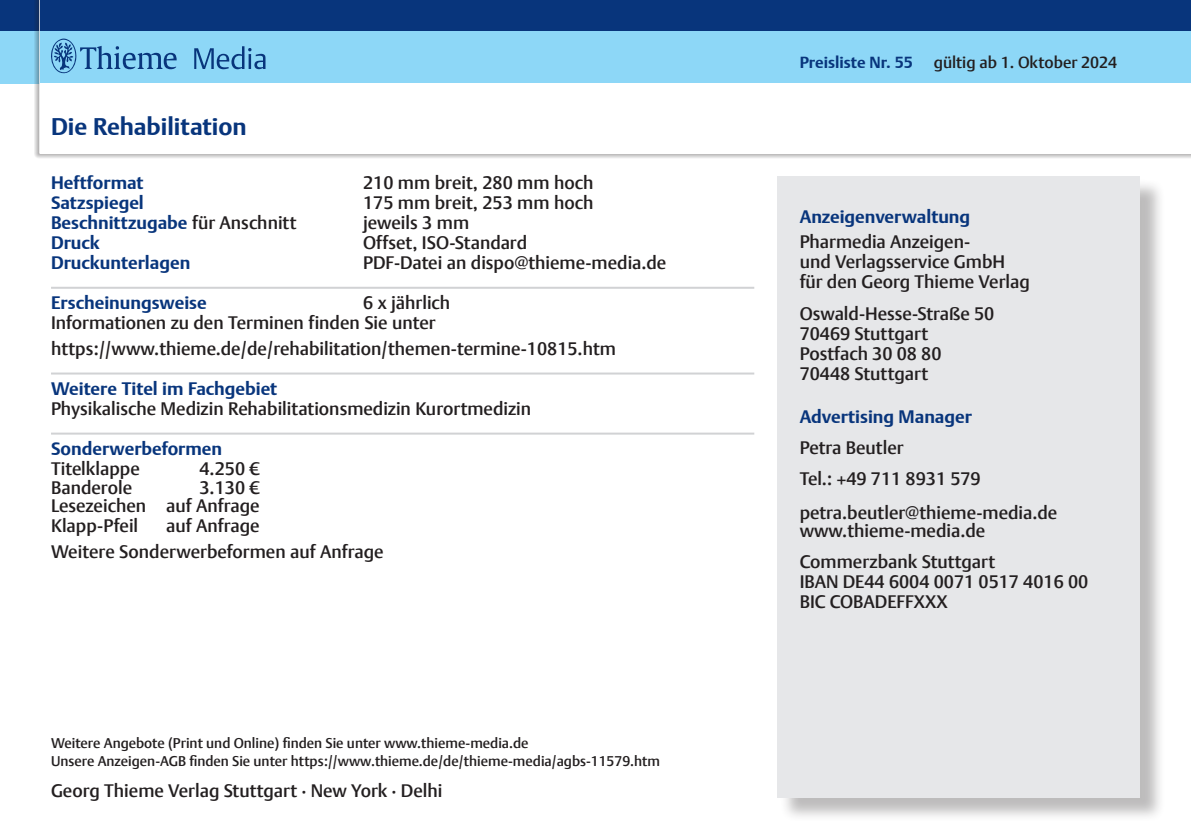
<style>
.page{position:relative;width:1191px;height:840px;background:#fff}
.page>*{position:absolute;margin:0;border:0;box-sizing:border-box;transform-origin:0 0}
.t1{font:700 24px "Thieme Argo 2011";color:#08357c}
.t2{font:500 18px/20px "Thieme Argo 2011";color:#231f20}
.t3{font:700 18px "Thieme Argo 2011";color:#08357c}
.t4{font:500 16px "Thieme Argo 2011";color:#231f20}
.t5{font:700 16px "Thieme Argo 2011";color:#08357c}
.t6{font:500 14px "Thieme Argo 2011";color:#231f20}
.s1{font-weight:500;color:#231f20}
</style>
<div class="page">
<div style="left:0;top:0;width:1191px;height:31px;background:#08357c"></div>
<div style="left:0;top:31px;width:1191px;height:52px;background:#8dd7f7"></div>
<div style="left:34px;top:0;width:1157px;height:158px;background:#231f20;opacity:.75"></div>
<div style="left:40px;top:0;width:1151px;height:31px;background:#08357c"></div>
<div style="left:40px;top:31px;width:1151px;height:52px;background:#8dd7f7"></div>
<div style="left:40px;top:83px;width:1151px;height:71px;background:#fff"></div>
<svg style="left:194px;top:46px;width:71px;height:23px"></svg>
<svg style="left:51px;top:39px;width:126px;height:35px"></svg>
<div style="left:779px;top:179px;width:386px;height:643px;background:#231f20;opacity:.3"></div>
<div style="left:777px;top:176px;width:363px;height:621px;background:#e6e7e9"></div>
<hr style="left:52px;top:286px;width:701px;height:2px;background:#d1d2d4">
<hr style="left:52px;top:372px;width:701px;height:2px;background:#d1d2d4">
<hr style="left:52px;top:432px;width:701px;height:2px;background:#d1d2d4">
<h1 class="t1" style="left:51px;top:110px;width:197px">Die Rehabilitation</h1>
<p class="t3" style="left:51px;top:170px;width:94px">Heftformat</p>
<p class="t2" style="left:363px;top:172px;width:232px">210 mm breit, 280 mm hoch</p>
<p class="t3" style="left:51px;top:190px;width:94px">Satzspiegel</p>
<p class="t2" style="left:363px;top:192px;width:232px">175 mm breit, 253 mm hoch</p>
<p class="t3" style="left:51px;top:210px;width:247px">Beschnittzugabe <span class="s1">für Anschnitt</span></p>
<p class="t2" style="left:363px;top:212px;width:107px">jeweils 3 mm</p>
<p class="t3" style="left:51px;top:230px;width:50px">Druck</p>
<p class="t2" style="left:363px;top:232px;width:166px">Offset, ISO-Standard</p>
<p class="t3" style="left:51px;top:250px;width:141px">Druckunterlagen</p>
<p class="t2" style="left:363px;top:252px;width:305px">PDF-Datei an dispo@thieme-media.de</p>
<p class="t3" style="left:51px;top:290px;width:157px">Erscheinungsweise</p>
<p class="t2" style="left:51px;top:292px;width:401px;text-indent:312px">6 x jährlich<br>Informationen zu den Terminen finden Sie unter</p>
<p class="t2" style="left:51px;top:337px;width:566px">https://www.thieme.de/de/rehabilitation/themen-termine-10815.htm</p>
<p class="t3" style="left:51px;top:376px;width:228px">Weitere Titel im Fachgebiet</p>
<p class="t2" style="left:51px;top:397px;width:481px">Physikalische Medizin Rehabilitationsmedizin Kurortmedizin</p>
<p class="t3" style="left:51px;top:436px;width:173px">Sonderwerbeformen</p>
<p class="t2" style="left:51px;top:457px;width:90px">Titelklappe</p>
<p class="t2" style="left:199px;top:457px;width:62px">4.250 €</p>
<p class="t2" style="left:51px;top:476px;width:83px">Banderole</p>
<p class="t2" style="left:51px;top:477px;width:210px;line-height:19px;text-align:justify;text-indent:148px">3.130 € Lesezeichen auf Anfrage Klapp-Pfeil</p>
<p class="t2" style="left:51px;top:511px;width:334px;line-height:26.2px;text-align:center">auf Anfrage<br>Weitere Sonderwerbeformen auf Anfrage</p>
<p class="t6" style="left:51px;top:733px;width:479px">Weitere Angebote (Print und Online) finden Sie unter www.thieme-media.de</p>
<p class="t6" style="left:51px;top:751px;width:610px">Unsere Anzeigen-AGB finden Sie unter https://www.thieme.de/de/thieme-media/agbs-11579.htm</p>
<p class="t2" style="left:51px;top:780px;width:393px">Georg Thieme Verlag Stuttgart · New York · Delhi</p>
<p class="t5" style="left:799px;top:52px;width:115px">Preisliste Nr. 55</p>
<p class="t4" style="left:933px;top:52px;width:185px">gültig ab 1. Oktober 2024</p>
<p class="t3" style="left:799px;top:204px;width:172px">Anzeigenverwaltung</p>
<p class="t2" style="left:799px;top:231px;width:232px">Pharmedia Anzeigen-<br>und Verlagsservice GmbH für den Georg Thieme Verlag</p>
<p class="t2" style="left:799px;top:303px;width:196px">Oswald-Hesse-Straße 50<br>70469 Stuttgart<br>Postfach 30 08 80<br>70448 Stuttgart</p>
<p class="t3" style="left:799px;top:404px;width:174px">Advertising Manager</p>
<p class="t2" style="left:799px;top:431px;width:183px;line-height:31.4px">Petra Beutler<br>Tel.: +49 711 8931 579</p>
<p class="t2" style="left:799px;top:502px;width:259px;line-height:18px">petra.beutler@thieme-media.de www.thieme-media.de</p>
<p class="t2" style="left:799px;top:551px;width:290px">Commerzbank Stuttgart<br>IBAN DE44 6004 0071 0517 4016 00<br>BIC COBADEFFXXX</p>
</div>
